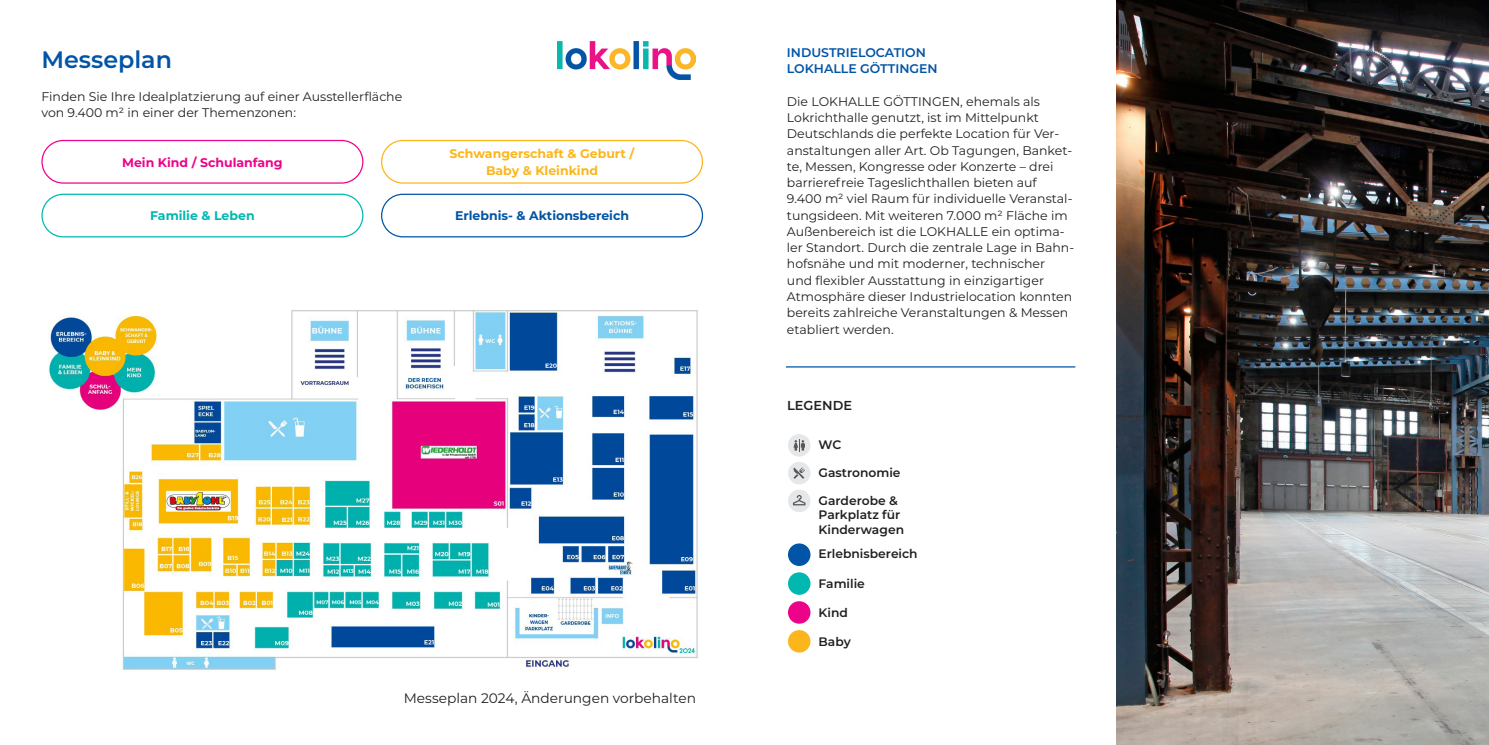
<style>
.page{position:relative;width:1489px;height:745px;background:#fff}
.page>*{position:absolute;margin:0;border:0;box-sizing:border-box;transform-origin:0 0}
.t1{font:600 23.75px "Montserrat";color:#0154a6}
.t2{font:13.75px "Montserrat";color:#231f20}
.t3{font:600 13px "Montserrat";color:#231f20}
.t4{font:12.5px/16.2px "Montserrat";color:#231f20}
.t5{font:700 12.5px/16.2px "Montserrat";color:#fcb61c;text-align:center}
.t6{font:600 12.5px/16.2px "Montserrat";color:#0154a6}
.t7{font:700 12.5px "Montserrat";color:#0154a6}
.t8{font:700 12.5px "Montserrat";color:#ed028a}
.t9{font:700 12.5px "Montserrat";color:#00b8af}
.t10{font:600 12.25px/14.8px "Montserrat";color:#231f20}
</style>
<div class="page">
<img style="left:49px;top:310px;width:649px;height:362px">
<div style="left:788px;top:434px;width:22px;height:22px;background:#e6e7e9;border-radius:50%"></div>
<svg style="left:793px;top:439px;width:12px;height:12px"></svg>
<div style="left:788px;top:461px;width:22px;height:23px;background:#e6e7e9;border-radius:50%"></div>
<svg style="left:793px;top:467px;width:12px;height:11px"></svg>
<div style="left:788px;top:543px;width:22px;height:22px;background:#0154a6;border-radius:50%"></div>
<div style="left:788px;top:572px;width:22px;height:22px;background:#00b8af;border-radius:50%"></div>
<div style="left:788px;top:600px;width:22px;height:23px;background:#ed028a;border-radius:50%"></div>
<div style="left:788px;top:629px;width:22px;height:23px;background:#fcb61c;border-radius:50%"></div>
<div style="left:788px;top:489px;width:22px;height:23px;background:#e6e7e9;border-radius:50%"></div>
<svg style="left:792px;top:495px;width:13px;height:10px"></svg>
<div style="left:41px;top:140px;width:322px;height:43px;border:1px solid #ed028a;border-radius:21px"></div>
<div style="left:381px;top:140px;width:322px;height:43px;border:1px solid #fcb61c;border-radius:21px"></div>
<div style="left:41px;top:193px;width:322px;height:44px;border:1px solid #00b8af;border-radius:21px"></div>
<div style="left:381px;top:193px;width:322px;height:44px;border:1px solid #0154a6;border-radius:21px"></div>
<img style="left:1116px;top:0;width:372px;height:744px">
<hr style="left:785px;top:366px;width:290px;height:1px;background:#0154a6">
<img style="left:557px;top:41px;width:138px;height:38px">
<h1 class="t1" style="left:41px;top:42px;width:132px">Messeplan</h1>
<p class="t4" style="left:41px;top:88px;width:362px">Finden Sie Ihre Idealplatzierung auf einer Ausstellerfläche von 9.400 m² in einer der Themenzonen:</p>
<p class="t8" style="left:122px;top:153px;width:162px">Mein Kind / Schulanfang</p>
<p class="t9" style="left:150px;top:207px;width:106px">Familie &amp; Leben</p>
<p class="t5" style="left:449px;top:145px;width:186px">Schwangerschaft &amp; Geburt /<br>Baby &amp; Kleinkind</p>
<p class="t7" style="left:455px;top:207px;width:175px">Erlebnis- &amp; Aktionsbereich</p>
<p class="t2" style="left:404px;top:688px;width:293px">Messeplan 2024, Änderungen vorbehalten</p>
<p class="t6" style="left:787px;top:44px;width:152px">INDUSTRIELOCATION<br>LOKHALLE GÖTTINGEN</p>
<p class="t4" style="left:787px;top:93px;width:288px">Die LOKHALLE GÖTTINGEN, ehemals als Lokrichthalle genutzt, ist im Mittelpunkt Deutschlands die perfekte Location für Ver&shy;anstaltungen aller Art. Ob Tagungen, Banket&shy;te, Messen, Kongresse oder Konzerte – drei barrierefreie Tageslichthallen bieten auf 9.400 m² viel Raum für individuelle Veranstal&shy;tungsideen. Mit weiteren 7.000 m² Fläche im Außenbereich ist die LOKHALLE ein optima&shy;ler Standort. Durch die zentrale Lage in Bahn&shy;hofsnähe und mit moderner, technischer<br>und flexibler Ausstattung in einzigartiger Atmosphäre dieser Industrielocation konnten bereits zahlreiche Veranstaltungen &amp; Messen etabliert werden.</p>
<p class="t3" style="left:787px;top:396px;width:66px">LEGENDE</p>
<p class="t10" style="left:818px;top:436px;width:24px">WC</p>
<p class="t10" style="left:818px;top:464px;width:83px">Gastronomie</p>
<p class="t10" style="left:818px;top:492px;width:87px">Garderobe &amp;<br>Parkplatz für<br>Kinderwagen</p>
<p class="t10" style="left:818px;top:545px;width:101px">Erlebnisbereich</p>
<p class="t10" style="left:818px;top:575px;width:48px">Familie</p>
<p class="t10" style="left:818px;top:604px;width:31px">Kind</p>
<p class="t10" style="left:818px;top:633px;width:34px">Baby</p>
</div>
